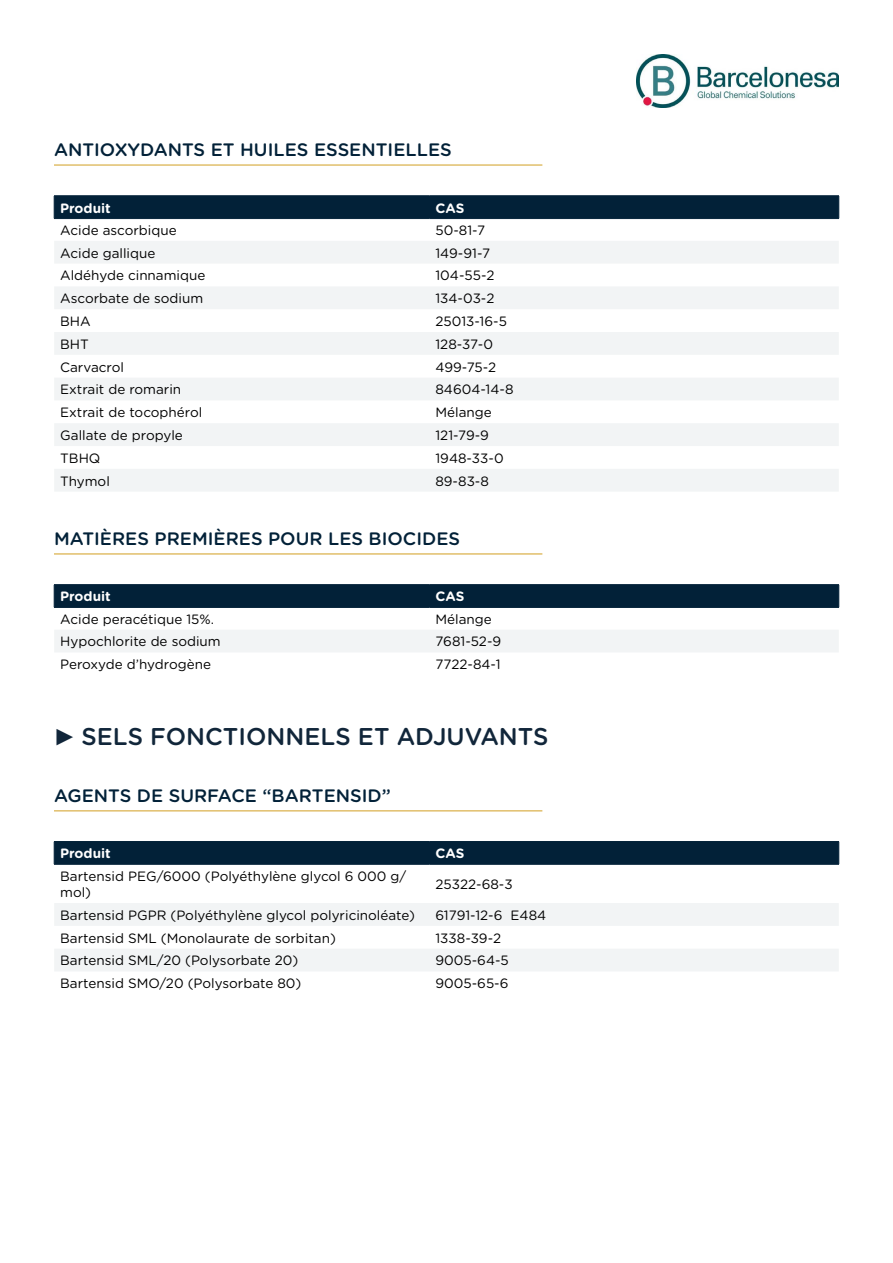
<style>
.page{position:relative;width:893px;height:1263px;background:#fff}
.page>*{position:absolute;margin:0;border:0;box-sizing:border-box;transform-origin:0 0}
.t1{font:500 24.3px "Gotham Rounded";color:#11263a}
.t2{font:500 18px "Gotham Rounded";color:#022138}
.t3{font:13.5px/16.5px "Gotham Rounded";color:#000}
.t4{font:700 13.5px "Gotham Rounded";color:#fff}
</style>
<div class="page">
<img style="left:637px;top:54px;width:202px;height:54px">
<hr style="left:54px;top:553px;width:488px;height:2px;background:#e1bf6b">
<hr style="left:54px;top:810px;width:488px;height:1px;background:#e1bf6b">
<hr style="left:54px;top:164px;width:488px;height:2px;background:#e1bf6b">
<svg style="left:54px;top:219px;width:785px;height:1px"></svg>
<svg style="left:54px;top:241px;width:785px;height:250px;fill:#f2f4f5"></svg>
<hr style="left:54px;top:195px;width:375px;height:1px;background:#022138">
<hr style="left:429px;top:195px;width:410px;height:1px;background:#022138">
<div style="left:54px;top:196px;width:785px;height:22px;background:#022138"></div>
<hr style="left:54px;top:218px;width:375px;height:1px;background:#022138">
<hr style="left:429px;top:218px;width:410px;height:1px;background:#022138">
<div style="left:54px;top:630px;width:785px;height:22px;background:#f2f4f5"></div>
<hr style="left:54px;top:584px;width:375px;height:1px;background:#022138">
<hr style="left:429px;top:584px;width:410px;height:1px;background:#022138">
<div style="left:54px;top:585px;width:785px;height:22px;background:#022138"></div>
<hr style="left:54px;top:607px;width:375px;height:1px;background:#022138">
<hr style="left:429px;top:607px;width:410px;height:1px;background:#022138">
<svg style="left:54px;top:903px;width:785px;height:68px;fill:#f2f4f5"></svg>
<div style="left:54px;top:841px;width:785px;height:23px;background:#022138"></div>
<hr style="left:54px;top:864px;width:375px;height:1px;background:#022138">
<hr style="left:429px;top:864px;width:410px;height:1px;background:#022138">
<h2 class="t2" style="left:54px;top:137px;width:399px">ANTIOXYDANTS ET HUILES ESSENTIELLES</h2>
<p class="t4" style="left:60px;top:198px;width:52px">Produit</p>
<p class="t4" style="left:435px;top:198px;width:30px">CAS</p>
<p class="t3" style="left:60px;top:221px;width:118px">Acide ascorbique</p>
<p class="t3" style="left:435px;top:221px;width:51px">50-81-7</p>
<p class="t3" style="left:60px;top:244px;width:97px">Acide gallique</p>
<p class="t3" style="left:435px;top:244px;width:56px">149-91-7</p>
<p class="t3" style="left:60px;top:267px;width:147px">Aldéhyde cinnamique</p>
<p class="t3" style="left:435px;top:267px;width:61px">104-55-2</p>
<p class="t3" style="left:60px;top:290px;width:145px">Ascorbate de sodium</p>
<p class="t3" style="left:435px;top:290px;width:61px">134-03-2</p>
<p class="t3" style="left:60px;top:312px;width:32px">BHA</p>
<p class="t3" style="left:435px;top:312px;width:73px">25013-16-5</p>
<p class="t3" style="left:60px;top:335px;width:30px">BHT</p>
<p class="t3" style="left:435px;top:335px;width:59px">128-37-0</p>
<p class="t3" style="left:60px;top:358px;width:65px">Carvacrol</p>
<p class="t3" style="left:435px;top:358px;width:62px">499-75-2</p>
<p class="t3" style="left:60px;top:381px;width:123px">Extrait de romarin</p>
<p class="t3" style="left:435px;top:381px;width:80px">84604-14-8</p>
<p class="t3" style="left:60px;top:404px;width:144px">Extrait de tocophérol</p>
<p class="t3" style="left:435px;top:404px;width:58px">Mélange</p>
<p class="t3" style="left:60px;top:426px;width:124px">Gallate de propyle</p>
<p class="t3" style="left:435px;top:426px;width:55px">121-79-9</p>
<p class="t3" style="left:60px;top:449px;width:42px">TBHQ</p>
<p class="t3" style="left:435px;top:449px;width:70px">1948-33-0</p>
<p class="t3" style="left:60px;top:472px;width:51px">Thymol</p>
<p class="t3" style="left:435px;top:472px;width:55px">89-83-8</p>
<h2 class="t2" style="left:54px;top:525px;width:408px">MATIÈRES PREMIÈRES POUR LES BIOCIDES</h2>
<p class="t4" style="left:60px;top:587px;width:52px">Produit</p>
<p class="t4" style="left:435px;top:587px;width:30px">CAS</p>
<p class="t3" style="left:60px;top:610px;width:155px">Acide peracétique 15%.</p>
<p class="t3" style="left:435px;top:610px;width:58px">Mélange</p>
<p class="t3" style="left:60px;top:633px;width:162px">Hypochlorite de sodium</p>
<p class="t3" style="left:435px;top:633px;width:67px">7681-52-9</p>
<p class="t3" style="left:60px;top:656px;width:152px">Peroxyde d’hydrogène</p>
<p class="t3" style="left:435px;top:656px;width:67px">7722-84-1</p>
<h1 class="t1" style="left:81px;top:719px;width:469px">SELS FONCTIONNELS ET ADJUVANTS</h1>
<h2 class="t2" style="left:54px;top:782px;width:338px">AGENTS DE SURFACE “BARTENSID”</h2>
<p class="t4" style="left:60px;top:844px;width:52px">Produit</p>
<p class="t4" style="left:435px;top:844px;width:30px">CAS</p>
<p class="t3" style="left:60px;top:867px;width:348px">Bartensid PEG/6000 (Polyéthylène glycol 6 000 g/ mol)</p>
<p class="t3" style="left:435px;top:875px;width:79px">25322-68-3</p>
<p class="t3" style="left:60px;top:906px;width:356px">Bartensid PGPR (Polyéthylène glycol polyricinoléate)</p>
<p class="t3" style="left:435px;top:906px;width:112px">61791-12-6 E484</p>
<p class="t3" style="left:60px;top:929px;width:277px">Bartensid SML (Monolaurate de sorbitan)</p>
<p class="t3" style="left:435px;top:929px;width:67px">1338-39-2</p>
<p class="t3" style="left:60px;top:952px;width:240px">Bartensid SML/20 (Polysorbate 20)</p>
<p class="t3" style="left:435px;top:952px;width:75px">9005-64-5</p>
<p class="t3" style="left:60px;top:975px;width:243px">Bartensid SMO/20 (Polysorbate 80)</p>
<p class="t3" style="left:435px;top:975px;width:75px">9005-65-6</p>
</div>
